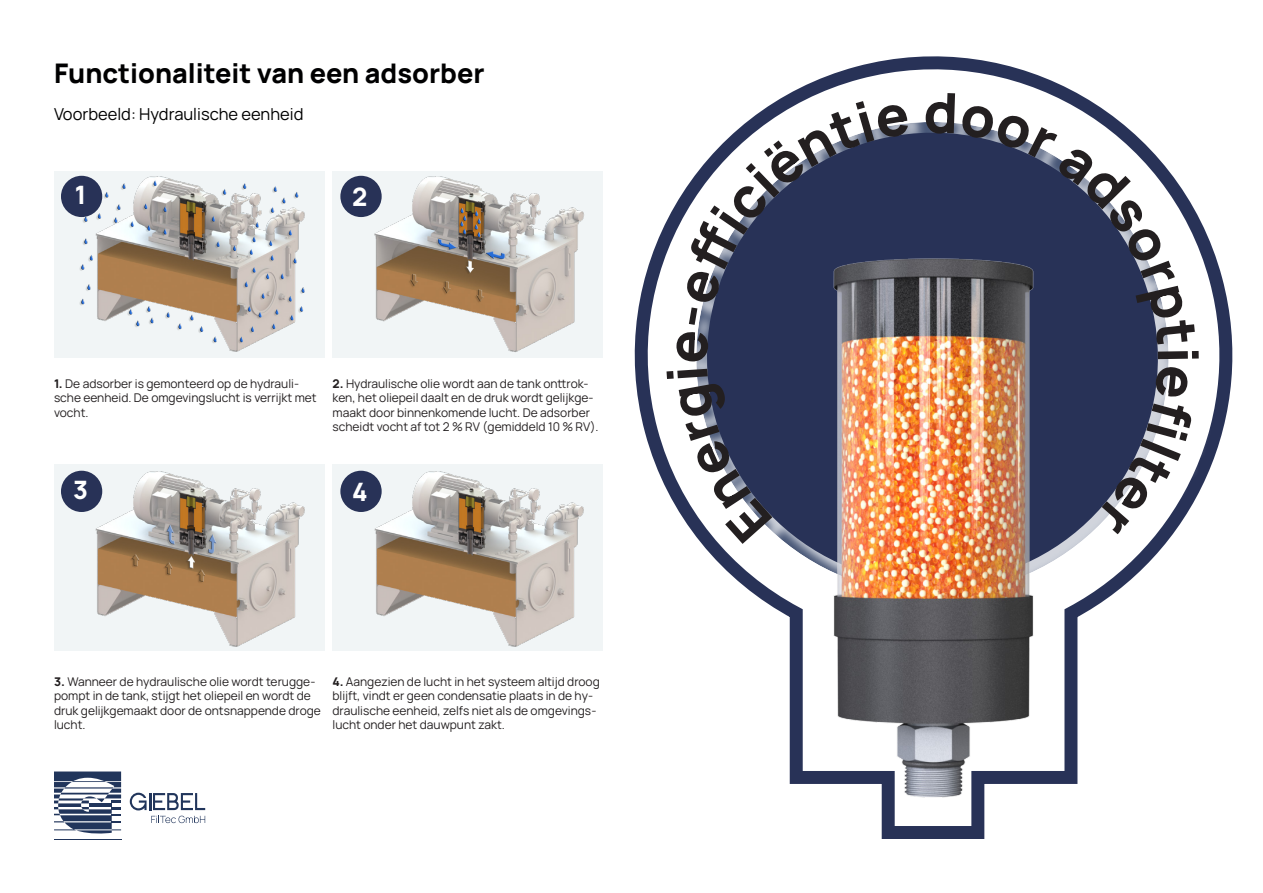
<style>
.page{position:relative;width:1263px;height:893px;background:#fff}
.page>*{position:absolute;margin:0;border:0;box-sizing:border-box;transform-origin:0 0}
.t1{font:200 27px "Manrope";color:#000001}
.t2{font:200 25.35px "Manrope";color:#fff}
.t3{font:200 16.5px "Manrope";color:#000001}
.t4{font:200 12px/14.4px "Manrope";color:#231f20}
</style>
<div class="page">
<svg style="left:634px;top:56px;width:599px;height:783px"></svg>
<svg style="left:641px;top:67px;width:581px;height:581px"></svg>
<div style="left:669px;top:95px;width:550px;height:509px;background:#fff"></div>
<svg style="left:682px;top:122px;width:500px;height:486px;fill:#283257"></svg>
<div style="left:54px;top:171px;width:270px;height:187px;background:#f1f5f6"></div>
<div style="left:54px;top:464px;width:270px;height:187px;background:#f1f5f6"></div>
<div style="left:332px;top:171px;width:270px;height:187px;background:#f1f5f6"></div>
<div style="left:332px;top:464px;width:270px;height:187px;background:#f1f5f6"></div>
<div style="left:61px;top:176px;width:41px;height:41px;background:#283257;border-radius:50%"></div>
<div style="left:340px;top:176px;width:42px;height:41px;background:#283257;border-radius:50%"></div>
<div style="left:61px;top:471px;width:41px;height:41px;background:#283257;border-radius:50%"></div>
<div style="left:340px;top:471px;width:42px;height:41px;background:#283257;border-radius:50%"></div>
<img style="left:78px;top:175px;width:227px;height:177px">
<img style="left:357px;top:175px;width:227px;height:177px">
<img style="left:78px;top:471px;width:227px;height:176px">
<img style="left:357px;top:471px;width:227px;height:176px">
<img style="left:833px;top:258px;width:201px;height:539px">
<svg style="left:151px;top:816px;width:54px;height:7px"></svg>
<svg style="left:130px;top:793px;width:75px;height:17px"></svg>
<hr style="left:54px;top:839px;width:67px;height:1px;background:#21355b">
<svg style="left:54px;top:771px;width:67px;height:63px"></svg>
<svg style="left:682px;top:331px;width:27px;height:31px"></svg>
<svg style="left:666px;top:369px;width:106px;height:175px"></svg>
<svg style="left:683px;top:101px;width:227px;height:224px"></svg>
<svg style="left:925px;top:92px;width:271px;height:252px"></svg>
<svg style="left:1158px;top:351px;width:24px;height:8px"></svg>
<svg style="left:1095px;top:366px;width:100px;height:168px"></svg>
<p class="t1" style="left:54px;top:54px;width:432px">Functionaliteit van een adsorber</p>
<p class="t3" style="left:54px;top:103px;width:251px">Voorbeeld: Hydraulische eenheid</p>
<p class="t2" style="left:75px;top:177px;width:13px">1</p>
<p class="t2" style="left:352px;top:179px;width:17px">2</p>
<p class="t4" style="left:54px;top:376px;width:264px">1. De adsorber is gemonteerd op de hydrauli&shy;sche eenheid. De omgevingslucht is verrijkt met vocht.</p>
<p class="t4" style="left:333px;top:376px;width:267px">2. Hydraulische olie wordt aan de tank onttrok&shy;ken, het oliepeil daalt en de druk wordt gelijkge&shy;maakt door binnenkomende lucht. De adsorber scheidt vocht af tot 2 % RV (gemiddeld 10 % RV).</p>
<p class="t2" style="left:73px;top:472px;width:16px">3</p>
<p class="t2" style="left:352px;top:474px;width:17px">4</p>
<p class="t4" style="left:54px;top:674px;width:268px">3. Wanneer de hydraulische olie wordt terugge&shy;pompt in de tank, stijgt het oliepeil en wordt de druk gelijkgemaakt door de ontsnappende droge lucht.</p>
<p class="t4" style="left:333px;top:674px;width:269px">4. Aangezien de lucht in het systeem altijd droog blijft, vindt er geen condensatie plaats in de hy&shy;draulische eenheid, zelfs niet als de omgevings&shy;lucht onder het dauwpunt zakt.</p>
</div>
